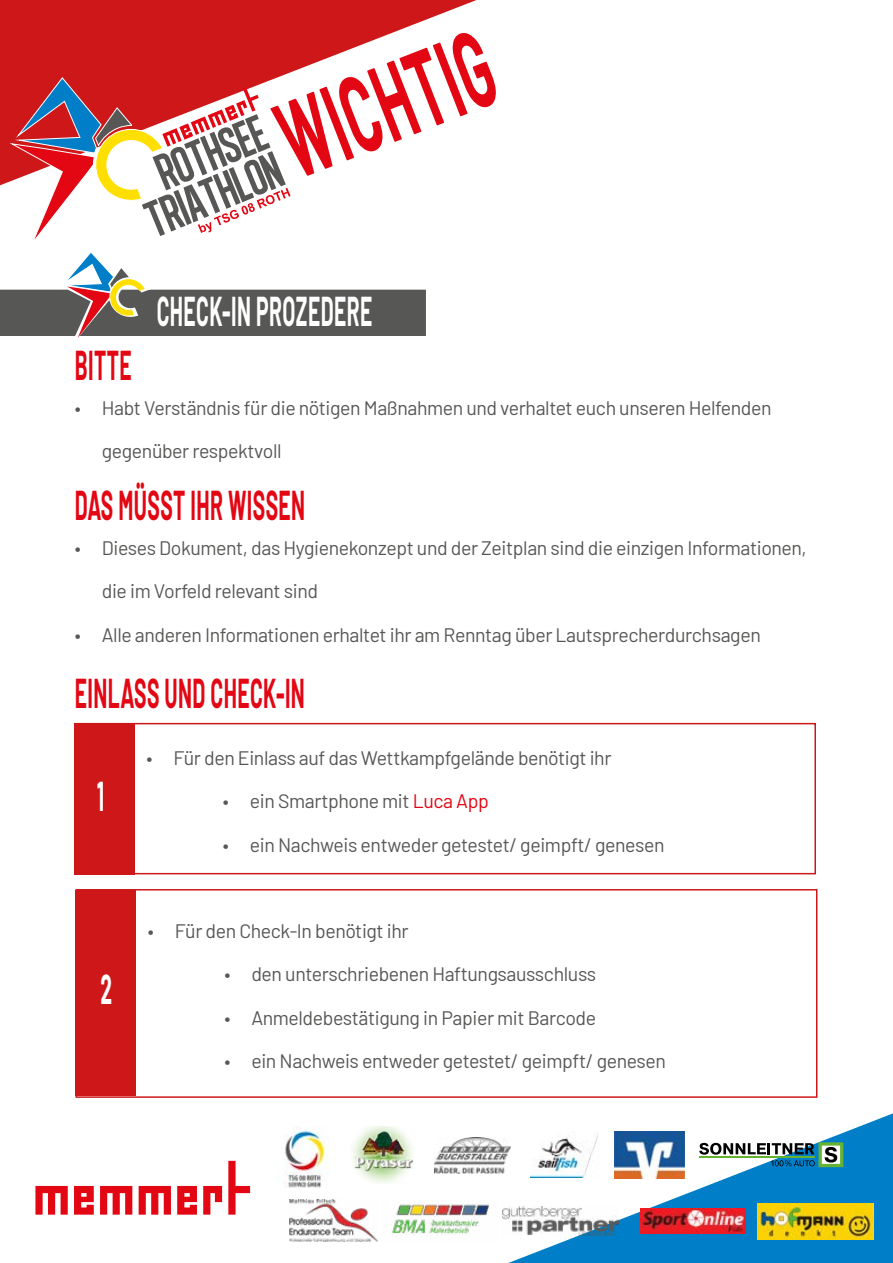
<style>
.page{position:relative;width:893px;height:1263px;background:#fff}
.page>*{position:absolute;margin:0;border:0;box-sizing:border-box;transform-origin:0 0}
.t1{font:700 109.2px "Barlow";color:#e30613;scale:.52 1}
.t2{font:700 40.8px "Barlow";letter-spacing:.02em;color:#e30613;scale:.52 1}
.t3{font:700 40.8px "Barlow";letter-spacing:.02em;color:#fff;scale:.52 1}
.t4{font:19.5px "Barlow";letter-spacing:-.02em;color:#575756}
.s1{color:#e30613}
</style>
<div class="page">
<svg style="left:0;top:0;width:476px;height:76px;fill:#cd1719"></svg>
<svg style="left:228px;top:1008px;width:665px;height:255px"></svg>
<svg style="left:35px;top:1161px;width:215px;height:53px"></svg>
<img style="left:381px;top:1201px;width:117px;height:41px">
<img style="left:435px;top:1137px;width:75px;height:36px">
<img style="left:502px;top:1207px;width:117px;height:28px">
<img style="left:757px;top:1203px;width:117px;height:36px">
<img style="left:614px;top:1132px;width:70px;height:46px">
<img style="left:351px;top:1127px;width:63px;height:56px">
<img style="left:531px;top:1132px;width:68px;height:46px">
<img style="left:289px;top:1200px;width:88px;height:42px">
<img style="left:640px;top:1208px;width:105px;height:26px">
<img style="left:274px;top:1126px;width:57px;height:62px">
<svg style="left:0;top:76px;width:426px;height:262px"></svg>
<svg style="left:699px;top:1142px;width:144px;height:25px"></svg>
<div style="left:74px;top:723px;width:742px;height:151px;border:2px solid #cd1719"></div>
<div style="left:76px;top:889px;width:741px;height:209px;border:2px solid #cd1719"></div>
<div style="left:74px;top:724px;width:61px;height:150px;background:#cd1719"></div>
<div style="left:76px;top:890px;width:60px;height:206px;background:#cd1719"></div>
<p class="t1" style="left:253px;top:68px;width:429px;rotate:-21deg">WICHTIG</p>
<p class="t2" style="left:75px;top:335px;width:111px">BITTE</p>
<p class="t3" style="left:157px;top:281px;width:416px">CHECK-IN PROZEDERE</p>
<p class="t4" style="left:75px;top:394px;width:698px">• Habt Verständnis für die nötigen Maßnahmen und verhaltet euch unseren Helfenden</p>
<p class="t4" style="left:102px;top:437px;width:181px">gegenüber respektvoll</p>
<p class="t2" style="left:75px;top:475px;width:445px">DAS MÜSST IHR WISSEN</p>
<p class="t4" style="left:75px;top:533px;width:733px">• Dieses Dokument, das Hygienekonzept und der Zeitplan sind die einzigen Informationen,</p>
<p class="t4" style="left:102px;top:577px;width:218px">die im Vorfeld relevant sind</p>
<p class="t4" style="left:75px;top:620px;width:688px">• Alle anderen Informationen erhaltet ihr am Renntag über Lautsprecherdurchsagen</p>
<p class="t2" style="left:75px;top:664px;width:444px">EINLASS UND CHECK-IN</p>
<p class="t3" style="left:97px;top:766px;width:16px">1</p>
<p class="t3" style="left:101px;top:959px;width:24px">2</p>
<p class="t4" style="left:146px;top:744px;width:467px">• Für den Einlass auf das Wettkampfgelände benötigt ihr</p>
<p class="t4" style="left:223px;top:787px;width:267px">• ein Smartphone mit <span class="s1">Luca App</span></p>
<p class="t4" style="left:223px;top:831px;width:443px">• ein Nachweis entweder getestet/ geimpft/ genesen</p>
<p class="t4" style="left:148px;top:917px;width:262px">• Für den Check-In benötigt ihr</p>
<p class="t4" style="left:224px;top:960px;width:373px">• den unterschriebenen Haftungsausschluss</p>
<p class="t4" style="left:224px;top:1004px;width:373px">• Anmeldebestätigung in Papier mit Barcode</p>
<p class="t4" style="left:224px;top:1047px;width:443px">• ein Nachweis entweder getestet/ geimpft/ genesen</p>
</div>
